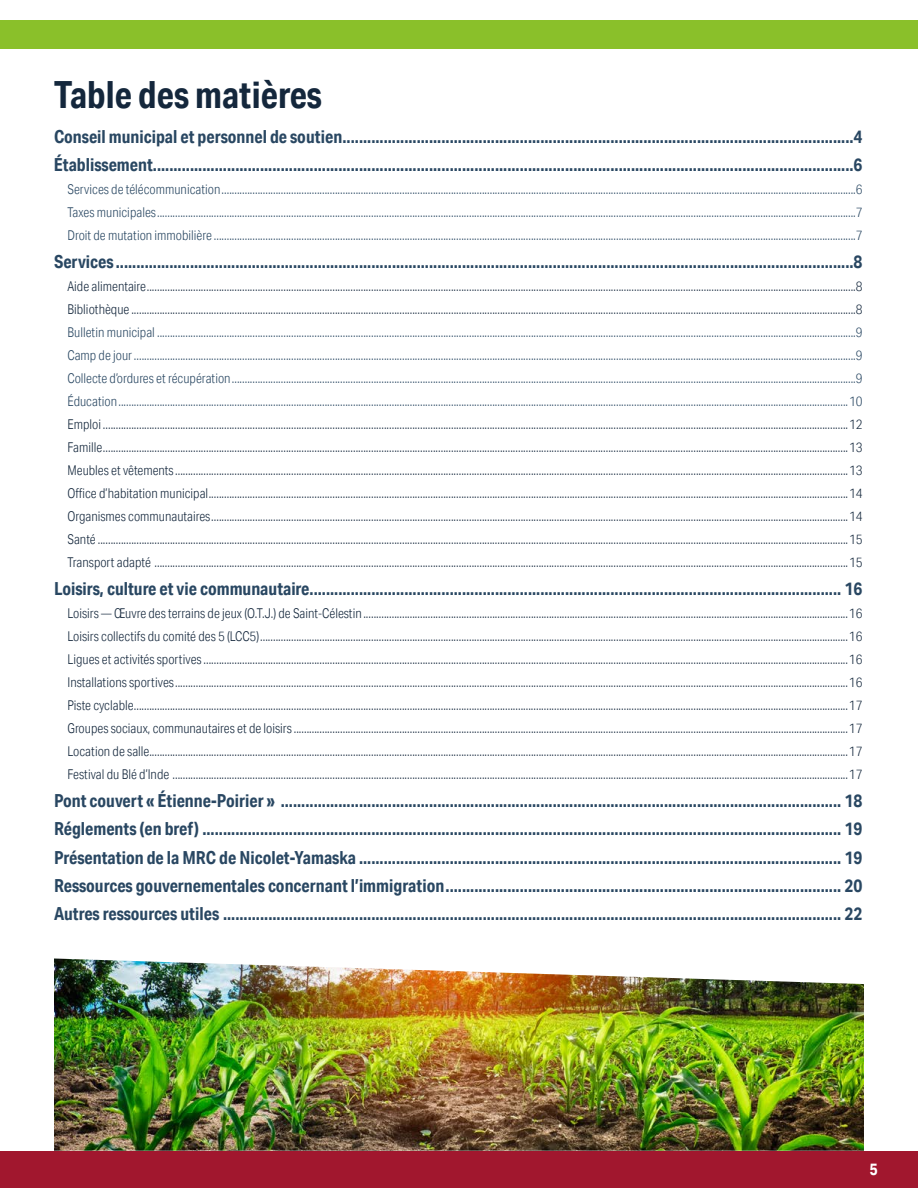
<style>
.page{position:relative;width:918px;height:1188px;background:#fff}
.page>*{position:absolute;margin:0;border:0;box-sizing:border-box;transform-origin:0 0}
.t1{font:700 37.5px "Aktiv Grotesk Cd";color:#14273c}
.t2{font:700 18px/28.3px "Aktiv Grotesk Cd";color:#294762}
.t3{font:700 16.5px "Aktiv Grotesk Cd";color:#fff}
.t4{font:300 13.5px/23px "Aktiv Grotesk Cd";color:#14273c;text-align:justify}
.t5{font:300 13.5px/23px "Aktiv Grotesk Cd";color:#294762;text-align:justify}
</style>
<div class="page">
<div style="left:0;top:21px;width:918px;height:28px;background:#8ac02a"></div>
<div style="left:0;top:1151px;width:918px;height:37px;background:#a1172e"></div>
<img style="left:54px;top:958px;width:810px;height:193px">
<h1 class="t1" style="left:54px;top:71px;width:269px">Table des matières</h1>
<p class="t2" style="left:54px;top:122px;width:810px">Conseil municipal et personnel de soutien............................................................................................................................4<br>Établissement..........................................................................................................................................................................6</p>
<p class="t5" style="left:68px;top:178px;width:797px">Services de télécommunication......................................................................................................................................................................................................................................................6<br>Taxes municipales...............................................................................................................................................................................................................................................................................7<br>Droit de mutation immobilière .........................................................................................................................................................................................................................................................7</p>
<h2 class="t2" style="left:54px;top:248px;width:810px">Services...................................................................................................................................................................................8</h2>
<p class="t4" style="left:68px;top:275px;width:797px">Aide alimentaire...................................................................................................................................................................................................................................................................................8<br>Bibliothèque .........................................................................................................................................................................................................................................................................................8</p>
<p class="t5" style="left:68px;top:321px;width:797px">Bulletin municipal ...............................................................................................................................................................................................................................................................................9<br>Camp de jour........................................................................................................................................................................................................................................................................................9<br>Collecte d’ordures et récupération..................................................................................................................................................................................................................................................9<br>Éducation...........................................................................................................................................................................................................................................................................................10</p>
<p class="t4" style="left:68px;top:413px;width:797px">Emploi .................................................................................................................................................................................................................................................................................................12<br>Famille.................................................................................................................................................................................................................................................................................................13<br>Meubles et vêtements.....................................................................................................................................................................................................................................................................13<br>Office d’habitation municipal........................................................................................................................................................................................................................................................14<br>Organismes communautaires.......................................................................................................................................................................................................................................................14<br>Santé ...................................................................................................................................................................................................................................................................................................15<br>Transport adapté .............................................................................................................................................................................................................................................................................15</p>
<h2 class="t2" style="left:54px;top:574px;width:810px">Loisirs, culture et vie communautaire................................................................................................................................. 16</h2>
<p class="t4" style="left:67px;top:602px;width:797px">Loisirs — Œuvre des terrains de jeux (O.T.J.) de Saint-Célestin............................................................................................................................................................................................16<br>Loisirs collectifs du comité des 5 (LCC5)....................................................................................................................................................................................................................................16<br>Ligues et activités sportives..........................................................................................................................................................................................................................................................16<br>Installations sportives.....................................................................................................................................................................................................................................................................16<br>Piste cyclable.....................................................................................................................................................................................................................................................................................17<br>Groupes sociaux, communautaires et de loisirs.......................................................................................................................................................................................................................17<br>Location de salle...............................................................................................................................................................................................................................................................................17<br>Festival du Blé d’Inde ......................................................................................................................................................................................................................................................................17</p>
<p class="t2" style="left:54px;top:786px;width:810px;text-align:justify">Pont couvert « Étienne-Poirier » ........................................................................................................................................ 18<br>Réglements (en bref) ........................................................................................................................................................... 19<br>Présentation de la MRC de Nicolet-Yamaska ..................................................................................................................... 19<br>Ressources gouvernementales concernant l’immigration................................................................................................ 20<br>Autres ressources utiles ...................................................................................................................................................... 22</p>
<p class="t3" style="left:869px;top:1159px;width:10px">5</p>
</div>
